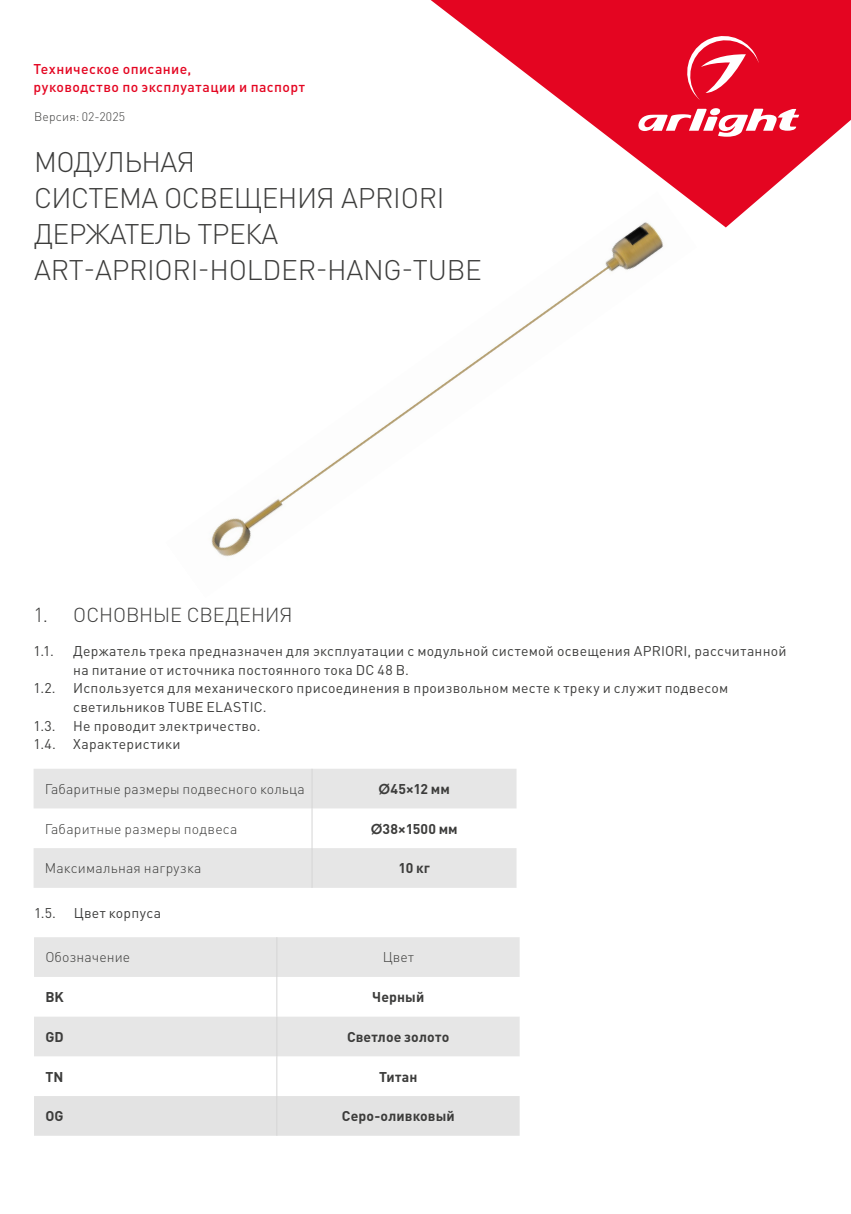
<style>
.page{position:relative;width:851px;height:1214px;background:#fff}
.page>*{position:absolute;margin:0;border:0;box-sizing:border-box;transform-origin:0 0}
.t1{font:300 28px/36px "DIN Pro";letter-spacing:-.02em;color:#3c3c3b}
.t2{font:300 20px "DIN Pro";letter-spacing:-.005em;color:#3c3c3b}
.t3{font:14px/18.8px "DIN Pro";letter-spacing:.02em;color:#3c3c3b}
.t4{font:300 14px "DIN Pro";letter-spacing:.015em;color:#3c3c3b}
.t5{font:700 14px "DIN Pro";letter-spacing:.005em;color:#3c3c3b}
.t6{font:500 14px/18px "DIN Pro";letter-spacing:.03em;color:#e40521}
.t7{font:300 12.2px "DIN Pro";letter-spacing:.015em;color:#3d3d3c}
.s1{font-family:"Century Gothic"}
</style>
<div class="page">
<svg style="left:430px;top:0;width:420px;height:227px;fill:#e40521"></svg>
<svg style="left:635px;top:108px;width:164px;height:29px"></svg>
<svg style="left:682px;top:33px;width:76px;height:67px;background:#e83148"></svg>
<img style="left:211px;top:192px;width:485px;height:365px">
<svg style="left:34px;top:768px;width:482px;height:119px;fill:#e6e6e6"></svg>
<hr style="left:311px;top:768px;width:1px;height:40px;background:#d5d5d5">
<hr style="left:311px;top:808px;width:1px;height:40px;background:#d5d5d5">
<hr style="left:311px;top:848px;width:1px;height:39px;background:#d5d5d5">
<svg style="left:34px;top:937px;width:485px;height:119px;fill:#e6e6e6"></svg>
<div style="left:34px;top:1095px;width:485px;height:40px;background:#e3e3e3"></div>
<hr style="left:276px;top:937px;width:1px;height:39px;background:#d5d5d5">
<hr style="left:276px;top:976px;width:1px;height:40px;background:#d5d5d5">
<hr style="left:276px;top:1016px;width:1px;height:40px;background:#d5d5d5">
<hr style="left:276px;top:1056px;width:1px;height:39px;background:#d5d5d5">
<hr style="left:276px;top:1095px;width:1px;height:40px;background:#d5d5d5">
<p class="t6" style="left:34px;top:60px;width:273px">Техническое описание,<br>руководство по эксплуатации и паспорт</p>
<p class="t7" style="left:34px;top:108px;width:92px">Версия: 02-2025</p>
<h1 class="t1" style="left:34px;top:142px;width:449px">МОДУЛЬНАЯ<br>СИСТЕМА ОСВЕЩЕНИЯ APRIORI<br>ДЕРЖАТЕЛЬ ТРЕКА<br>ART-APRIORI-HOLDER-HANG-TUBE</h1>
<h2 class="t2" style="left:34px;top:601px;width:260px">1. ОСНОВНЫЕ СВЕДЕНИЯ</h2>
<p class="t3" style="left:34px;top:640px;width:22px">1.1.</p>
<p class="t3" style="left:73px;top:640px;width:714px">Держатель трека предназначен для эксплуатации с модульной системой освещения APRIORI, рассчитанной на питание от источника постоянного тока DC 48 В.</p>
<p class="t3" style="left:34px;top:678px;width:24px">1.2.</p>
<p class="t3" style="left:73px;top:678px;width:656px">Используется для механического присоединения в произвольном месте к треку и служит подвесом светильников TUBE ELASTIC.</p>
<p class="t3" style="left:34px;top:715px;width:24px">1.3.</p>
<p class="t3" style="left:34px;top:715px;width:228px;text-indent:40px">Не проводит электричество.<br>1.4. Характеристики</p>
<p class="t4" style="left:45px;top:779px;width:261px">Габаритные размеры подвесного кольца</p>
<p class="t5" style="left:378px;top:779px;width:73px"><span class="s1">Ø</span>45×12 мм</p>
<p class="t4" style="left:45px;top:819px;width:194px">Габаритные размеры подвеса</p>
<p class="t5" style="left:371px;top:819px;width:88px"><span class="s1">Ø</span>38×1500 мм</p>
<p class="t4" style="left:45px;top:858px;width:158px">Максимальная нагрузка</p>
<p class="t5" style="left:398px;top:858px;width:33px">10 кг</p>
<p class="t3" style="left:34px;top:902px;width:23px">1.5.</p>
<p class="t3" style="left:74px;top:902px;width:89px">Цвет корпуса</p>
<p class="t4" style="left:45px;top:947px;width:86px">Обозначение</p>
<p class="t4" style="left:382px;top:947px;width:33px">Цвет</p>
<p class="t5" style="left:45px;top:987px;width:20px">BK</p>
<p class="t5" style="left:372px;top:987px;width:54px">Черный</p>
<p class="t5" style="left:45px;top:1027px;width:20px">GD</p>
<p class="t5" style="left:347px;top:1027px;width:104px">Светлое золото</p>
<p class="t5" style="left:45px;top:1066px;width:20px">TN</p>
<p class="t5" style="left:379px;top:1066px;width:40px">Титан</p>
<p class="t5" style="left:45px;top:1106px;width:19px">OG</p>
<p class="t5" style="left:342px;top:1106px;width:114px">Серо-оливковый</p>
</div>
